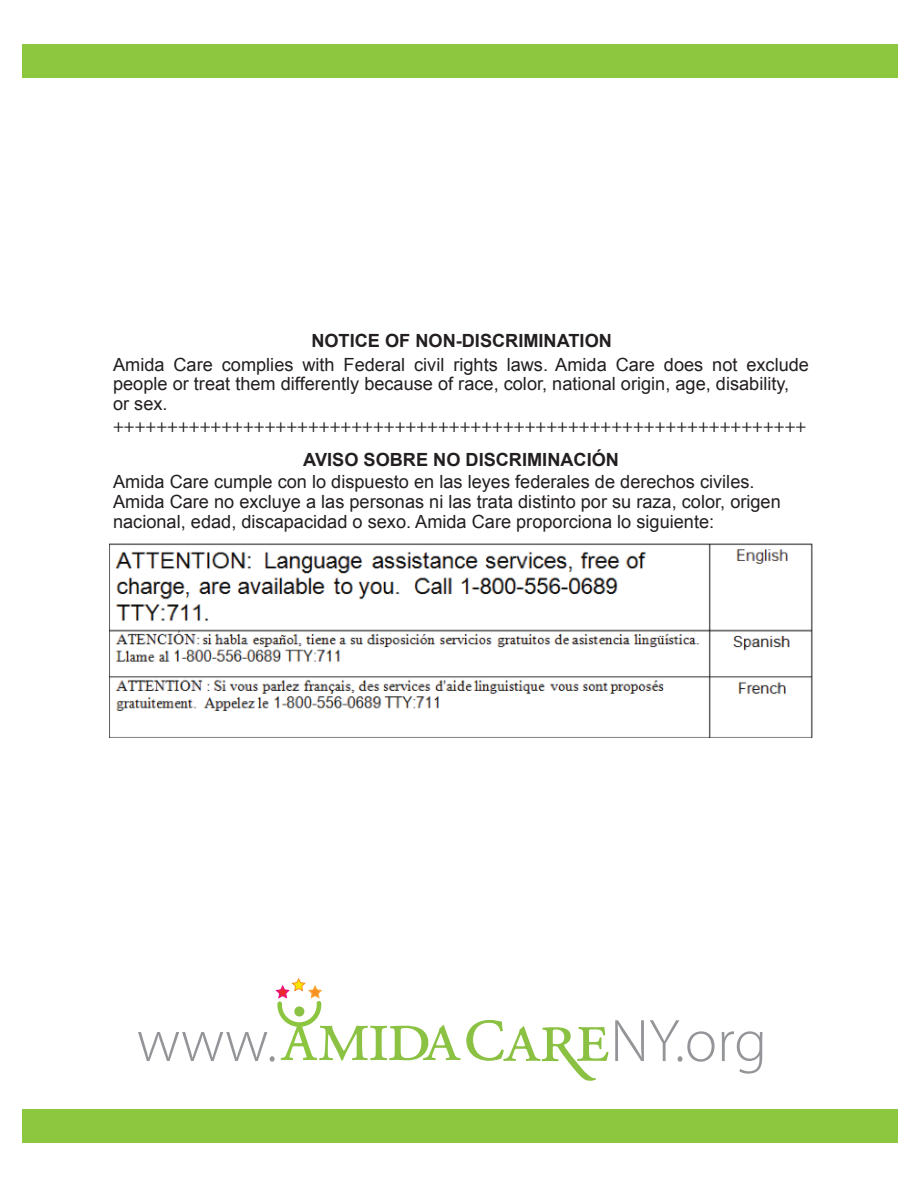
<style>
.page{position:relative;width:918px;height:1188px;background:#fff}
.page>*{position:absolute;margin:0;border:0;box-sizing:border-box;transform-origin:0 0}
.t1{font:300 60.45px "Myriad Pro";color:#939598}
.t2{font:18.15px/19.6px "Arial";color:#231f20}
.t3{font:18.15px "Myriad Pro";color:#231f20}
.t4{font:700 18.15px "Arial";color:#231f20}
</style>
<div class="page">
<img style="left:109px;top:543px;width:703px;height:195px">
<div style="left:22px;top:44px;width:875px;height:33px;background:#8dc63f"></div>
<div style="left:22px;top:1110px;width:875px;height:33px;background:#8dc63f"></div>
<svg style="left:276px;top:978px;width:332px;height:103px"></svg>
<p class="t4" style="left:311px;top:328px;width:302px">NOTICE OF NON-DISCRIMINATION</p>
<p class="t2" style="left:113px;top:355px;width:697px">Amida Care complies with Federal civil rights laws. Amida Care does not exclude people or treat them differently because of race, color, national origin, age, disability, or sex.</p>
<p class="t3" style="left:113px;top:414px;width:695px">++++++++++++++++++++++++++++++++++++++++++++++++++++++++++++++++</p>
<p class="t4" style="left:303px;top:447px;width:317px">AVISO SOBRE NO DISCRIMINACIÓN</p>
<p class="t2" style="left:113px;top:472px;width:669px">Amida Care cumple con lo dispuesto en las leyes federales de derechos civiles.<br>Amida Care no excluye a las personas ni las trata distinto por su raza, color, origen nacional, edad, discapacidad o sexo. Amida Care proporciona lo siguiente:</p>
<h1 class="t1" style="left:137px;top:1005px;width:142px">www.</h1>
<h1 class="t1" style="left:610px;top:1005px;width:158px">NY.org</h1>
</div>
